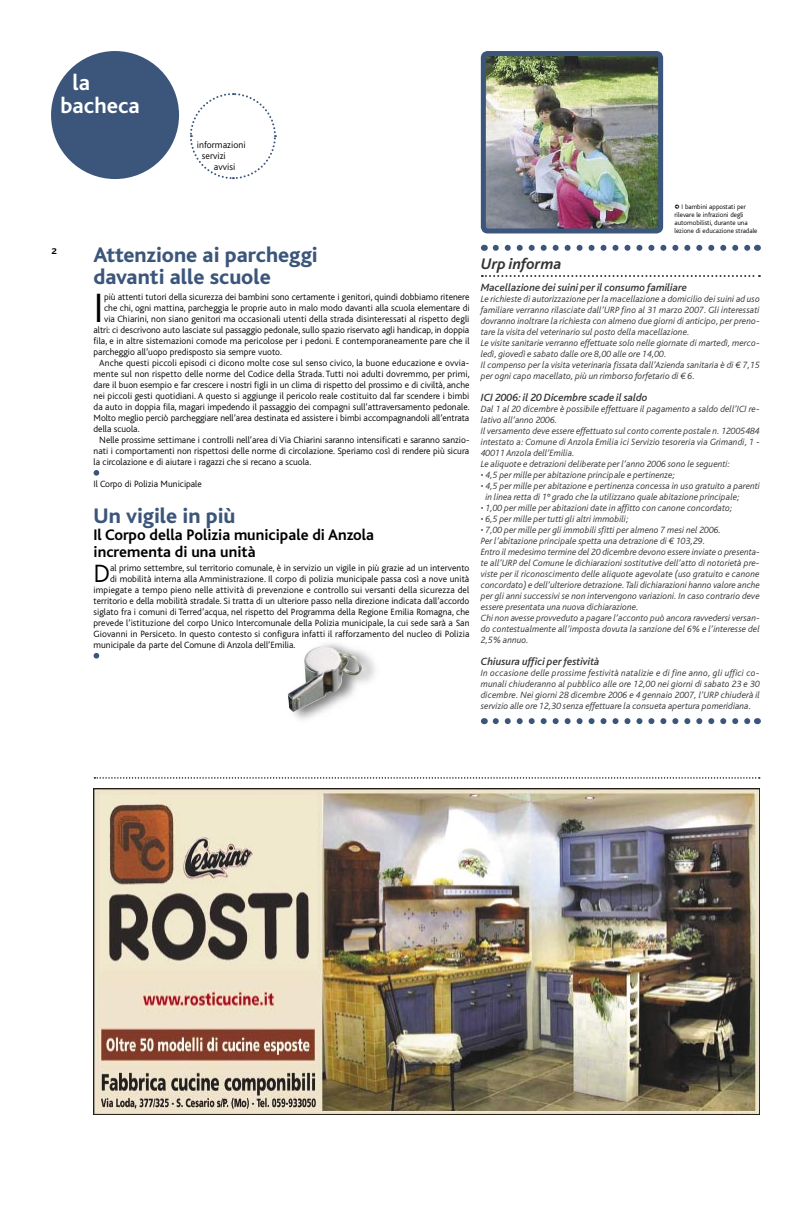
<style>
.page{position:relative;width:811px;height:1208px;background:#fff}
.page>*{position:absolute;margin:0;border:0;box-sizing:border-box;transform-origin:0 0}
.t1{font:300 42.9px "Bliss";color:#000}
.t2{font:300 26.2px "Bliss";color:#000}
.t3{font:700 23px/23px "Bliss";color:#fff}
.t4{font:800 22px/22px "Bliss";color:#3b557b}
.t5{font:700 16px/17px "Bliss";color:#000}
.t6{font:italic 700 16px "Bliss";color:#333}
.t7{font:500 12px "Bliss Caps";color:#000}
.t8{font:italic 500 11px "Bliss";color:#333}
.t9{font:300 9.8px/10.7px "Bliss";color:#000}
.t10{font:italic 300 9.5px/11px "Bliss";color:#333}
.t11{font:300 9.5px "Bliss";color:#000}
.t12{font:300 7px/8px "Bliss";color:#000}
</style>
<div class="page">
<img style="left:287px;top:641px;width:76px;height:71px">
<svg style="left:482px;top:275px;width:278px;height:2px"></svg>
<svg style="left:94px;top:777px;width:665px;height:1px"></svg>
<img style="left:93px;top:788px;width:667px;height:326px">
<div style="left:51px;top:51px;width:128px;height:128px;background:#3b557b;border-radius:50%"></div>
<svg style="left:190px;top:93px;width:87px;height:87px"></svg>
<svg style="left:496px;top:245px;width:255px;height:6px"></svg>
<svg style="left:496px;top:718px;width:255px;height:6px"></svg>
<img style="left:487px;top:57px;width:170px;height:170px">
<div style="left:481px;top:51px;width:182px;height:182px;border:5px solid #3b557b;border-radius:4px"></div>
<svg style="left:94px;top:470px;width:5px;height:6px"></svg>
<svg style="left:94px;top:653px;width:5px;height:5px"></svg>
<h3 class="t3" style="left:60px;top:72px;width:81px;text-indent:12px">la bacheca</h3>
<p class="t9" style="left:202px;top:140px;width:45px;text-indent:-5px">informazioni servizi</p>
<p class="t9" style="left:214px;top:161px;width:23px">avvisi</p>
<p class="t7" style="left:51px;top:244px;width:8px">2</p>
<h3 class="t4" style="left:94px;top:244px;width:226px">Attenzione ai parcheggi davanti alle scuole</h3>
<h1 class="t1" style="left:94px;top:286px;width:12px">I</h1>
<p class="t11" style="left:104px;top:292px;width:367px">più attenti tutori della sicurezza dei bambini sono certamente i genitori, quindi dobbiamo ritenere</p>
<p class="t11" style="left:104px;top:303px;width:367px">che chi, ogni mattina, parcheggia le proprie auto in malo modo davanti alla scuola elementare di</p>
<p class="t11" style="left:104px;top:314px;width:367px">via Chiarini, non siano genitori ma occasionali utenti della strada disinteressati al rispetto degli</p>
<p class="t11" style="left:94px;top:325px;width:377px">altri: ci descrivono auto lasciate sul passaggio pedonale, sullo spazio riservato agli handicap, in doppia</p>
<p class="t11" style="left:94px;top:336px;width:378px">fila, e in altre sistemazioni comode ma pericolose per i pedoni. E contemporaneamente pare che il</p>
<p class="t11" style="left:94px;top:347px;width:190px">parcheggio all’uopo predisposto sia sempre vuoto.</p>
<p class="t11" style="left:99px;top:358px;width:371px">Anche questi piccoli episodi ci dicono molte cose sul senso civico, la buone educazione e ovvia-</p>
<p class="t11" style="left:94px;top:369px;width:377px">mente sul non rispetto delle norme del Codice della Strada. Tutti noi adulti dovremmo, per primi,</p>
<p class="t11" style="left:94px;top:380px;width:377px">dare il buon esempio e far crescere i nostri figli in un clima di rispetto del prossimo e di civiltà, anche</p>
<p class="t11" style="left:94px;top:391px;width:377px">nei piccoli gesti quotidiani. A questo si aggiunge il pericolo reale costituito dal far scendere i bimbi</p>
<p class="t11" style="left:94px;top:402px;width:377px">da auto in doppia fila, magari impedendo il passaggio dei compagni sull’attraversamento pedonale.</p>
<p class="t11" style="left:94px;top:413px;width:377px">Molto meglio perciò parcheggiare nell’area destinata ed assistere i bimbi accompagnandoli all’entrata</p>
<p class="t11" style="left:94px;top:424px;width:48px">della scuola.</p>
<p class="t11" style="left:99px;top:435px;width:372px">Nelle prossime settimane i controlli nell’area di Via Chiarini saranno intensificati e saranno sanzio-</p>
<p class="t11" style="left:94px;top:446px;width:377px">nati i comportamenti non rispettosi delle norme di circolazione. Speriamo così di rendere più sicura</p>
<p class="t11" style="left:94px;top:457px;width:219px">la circolazione e di aiutare i ragazzi che si recano a scuola.</p>
<p class="t11" style="left:94px;top:479px;width:110px">Il Corpo di Polizia Municipale</p>
<h3 class="t4" style="left:94px;top:505px;width:143px">Un vigile in più</h3>
<h3 class="t5" style="left:94px;top:527px;width:282px">Il Corpo della Polizia municipale di Anzola incrementa di una unità</h3>
<h2 class="t2" style="left:94px;top:559px;width:18px">D</h2>
<p class="t11" style="left:110px;top:563px;width:361px">al primo settembre, sul territorio comunale, è in servizio un vigile in più grazie ad un intervento</p>
<p class="t11" style="left:110px;top:574px;width:361px">di mobilità interna alla Amministrazione. Il corpo di polizia municipale passa così a nove unità</p>
<p class="t11" style="left:94px;top:585px;width:377px">impiegate a tempo pieno nelle attività di prevenzione e controllo sui versanti della sicurezza del</p>
<p class="t11" style="left:94px;top:596px;width:377px">territorio e della mobilità stradale. Si tratta di un ulteriore passo nella direzione indicata dall’accordo</p>
<p class="t11" style="left:94px;top:607px;width:377px">siglato fra i comuni di Terred’acqua, nel rispetto del Programma della Regione Emilia Romagna, che</p>
<p class="t11" style="left:94px;top:618px;width:377px">prevede l’istituzione del corpo Unico Intercomunale della Polizia municipale, la cui sede sarà a San</p>
<p class="t11" style="left:94px;top:629px;width:377px">Giovanni in Persiceto. In questo contesto si configura infatti il rafforzamento del nucleo di Polizia</p>
<p class="t11" style="left:94px;top:640px;width:203px">municipale da parte del Comune di Anzola dell’Emilia.</p>
<p class="t12" style="left:674px;top:203px;width:85px">▼ I bambini appostati per rilevare le infrazioni degli automobilisti, durante una lezione di educazione stradale</p>
<h3 class="t6" style="left:481px;top:256px;width:82px">Urp informa</h3>
<p class="t8" style="left:481px;top:282px;width:208px">Macellazione dei suini per il consumo familiare</p>
<p class="t10" style="left:481px;top:294px;width:281px">Le richieste di autorizzazione per la macellazione a domicilio dei suini ad uso familiare verranno rilasciate dall’URP fino al 31 marzo 2007. Gli interessati dovranno inoltrare la richiesta con almeno due giorni di anticipo, per preno&shy;tare la visita del veterinario sul posto della macellazione.<br>Le visite sanitarie verranno effettuate solo nelle giornate di martedì, merco&shy;ledì, giovedì e sabato dalle ore 8,00 alle ore 14,00.<br>Il compenso per la visita veterinaria fissata dall’Azienda sanitaria è di € 7,15 per ogni capo macellato, più un rimborso forfetario di € 6.</p>
<p class="t8" style="left:481px;top:392px;width:168px">ICI 2006: il 20 Dicembre scade il saldo</p>
<p class="t10" style="left:481px;top:404px;width:281px">Dal 1 al 20 dicembre è possibile effettuare il pagamento a saldo dell’ICI re&shy;lativo all’anno 2006.<br>Il versamento deve essere effettuato sul conto corrente postale n. 12005484 intestato a: Comune di Anzola Emilia ici Servizio tesoreria via Grimandi, 1 - 40011 Anzola dell’Emilia.<br>Le aliquote e detrazioni deliberate per l’anno 2006 sono le seguenti:</p>
<p class="t10" style="left:481px;top:470px;width:196px">• 4,5 per mille per abitazione principale e pertinenze;</p>
<p class="t10" style="left:485px;top:481px;width:276px;text-indent:-5px">• 4,5 per mille per abitazione e pertinenza concessa in uso gratuito a parenti in linea retta di 1° grado che la utilizzano quale abitazione principale;</p>
<p class="t10" style="left:481px;top:503px;width:253px">• 1,00 per mille per abitazioni date in affitto con canone concordato;</p>
<p class="t10" style="left:481px;top:514px;width:149px">• 6,5 per mille per tutti gli altri immobili;</p>
<p class="t10" style="left:481px;top:525px;width:281px">• 7,00 per mille per gli immobili sfitti per almeno 7 mesi nel 2006.<br>Per l’abitazione principale spetta una detrazione di € 103,29.<br>Entro il medesimo termine del 20 dicembre devono essere inviate o presenta&shy;te all’URP del Comune le dichiarazioni sostitutive dell’atto di notorietà pre&shy;viste per il riconoscimento delle aliquote agevolate (uso gratuito e canone concordato) e dell’ulteriore detrazione. Tali dichiarazioni hanno valore anche per gli anni successivi se non intervengono variazioni. In caso contrario deve essere presentata una nuova dichiarazione.<br>Chi non avesse provveduto a pagare l’acconto può ancora ravvedersi versan&shy;do contestualmente all’imposta dovuta la sanzione del 6% e l’interesse del 2,5% annuo.</p>
<p class="t8" style="left:481px;top:656px;width:120px">Chiusura uffici per festività</p>
<p class="t10" style="left:481px;top:668px;width:281px;text-align:justify">In occasione delle prossime festività natalizie e di fine anno, gli uffici co&shy;munali chiuderanno al pubblico alle ore 12,00 nei giorni di sabato 23 e 30 dicembre. Nei giorni 28 dicembre 2006 e 4 gennaio 2007, l’URP chiuderà il servizio alle ore 12,30 senza effettuare la consueta apertura pomeridiana.</p>
</div>
